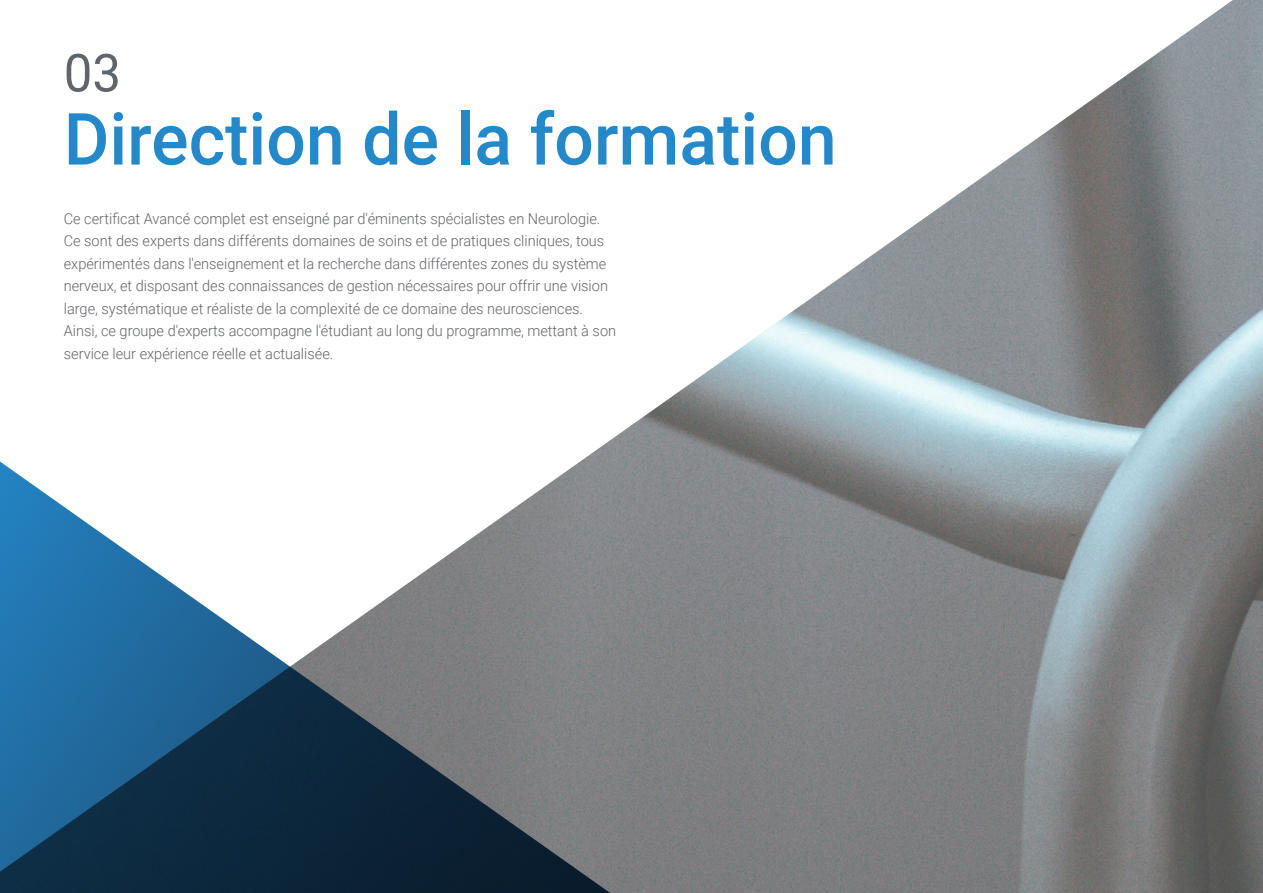
<style>
.page{position:relative;width:1263px;height:893px;background:#fff}
.page>*{position:absolute;margin:0;border:0;box-sizing:border-box;transform-origin:0 0}
.t1{font:500 72px "Roboto";color:#2488c9}
.t2{font:52.5px "Roboto";color:#61646a}
.t3{font:300 15px/22.5px "Roboto";color:#61646a}
</style>
<div class="page">
<img style="left:602px;top:0;width:661px;height:893px">
<svg style="left:0;top:446px;width:640px;height:447px"></svg>
<h2 class="t2" style="left:64px;top:36px;width:59px">03</h2>
<h1 class="t1" style="left:64px;top:89px;width:774px">Direction de la formation</h1>
<p class="t3" style="left:64px;top:207px;width:554px">Ce certificat Avancé complet est enseigné par d'éminents spécialistes en Neurologie.<br>Ce sont des experts dans différents domaines de soins et de pratiques cliniques, tous expérimentés dans l'enseignement et la recherche dans différentes zones du système nerveux, et disposant des connaissances de gestion nécessaires pour offrir une vision large, systématique et réaliste de la complexité de ce domaine des neurosciences.<br>Ainsi, ce groupe d'experts accompagne l'étudiant au long du programme, mettant à son service leur expérience réelle et actualisée.</p>
</div>
